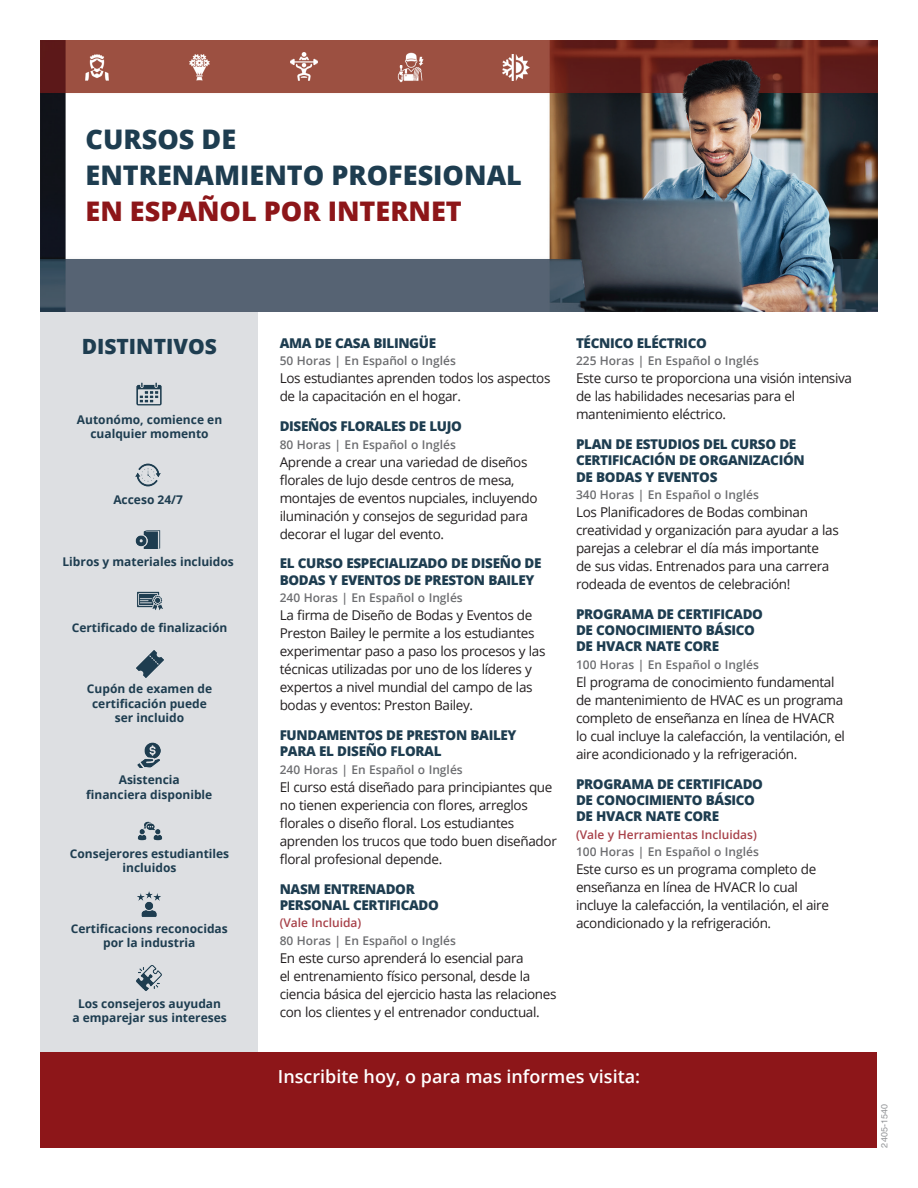
<style>
.page{position:relative;width:918px;height:1188px;background:#fff}
.page>*{position:absolute;margin:0;border:0;box-sizing:border-box;transform-origin:0 0}
.t1{font:800 27px/36px "Open Sans";color:#1e3d50}
.t2{font:800 27px "Open Sans";color:#8d1619}
.t3{font:800 21px "Open Sans";color:#1e3d50}
.t4{font:600 18px "Open Sans";color:#fff}
.t5{font:13.5px/18px "Open Sans";letter-spacing:-.025em;color:#231f20}
.t6{font:800 13.5px/16.2px "Open Sans";letter-spacing:-.025em;color:#1e3d50}
.t7{font:700 12px/14.4px "Open Sans";color:#1e3d50;text-align:center}
.t8{font:600 12px "Open Sans";color:#6c6d70}
.t9{font:600 12px "Open Sans";color:#a8424a}
.t10{font:9px "Helvetica";color:#939598}
</style>
<div class="page">
<div style="left:40px;top:312px;width:218px;height:740px;background:#dddfe2"></div>
<img style="left:40px;top:40px;width:838px;height:272px">
<div style="left:40px;top:1052px;width:838px;height:96px;background:#8d1619"></div>
<img style="left:135px;top:463px;width:26px;height:24px">
<img style="left:136px;top:382px;width:26px;height:24px">
<img style="left:136px;top:965px;width:26px;height:26px">
<img style="left:135px;top:530px;width:26px;height:19px">
<img style="left:137px;top:591px;width:26px;height:19px">
<img style="left:136px;top:650px;width:27px;height:27px">
<img style="left:137px;top:742px;width:24px;height:26px">
<img style="left:137px;top:821px;width:26px;height:20px">
<img style="left:137px;top:891px;width:24px;height:26px">
<img style="left:290px;top:53px;width:27px;height:28px">
<img style="left:398px;top:53px;width:27px;height:29px">
<img style="left:503px;top:54px;width:27px;height:27px">
<img style="left:189px;top:54px;width:21px;height:27px">
<img style="left:86px;top:54px;width:23px;height:27px">
<h1 class="t1" style="left:86px;top:120px;width:438px">CURSOS DE<br>ENTRENAMIENTO PROFESIONAL</h1>
<h1 class="t2" style="left:86px;top:191px;width:378px">EN ESPAÑOL POR INTERNET</h1>
<h2 class="t3" style="left:82px;top:330px;width:137px">DISTINTIVOS</h2>
<p class="t7" style="left:77px;top:412px;width:147px">Autonómo, comience en cualquier momento</p>
<p class="t7" style="left:113px;top:492px;width:71px">Acceso 24/7</p>
<p class="t7" style="left:63px;top:554px;width:173px">Libros y materiales incluidos</p>
<p class="t7" style="left:72px;top:620px;width:157px">Certificado de finalización</p>
<p class="t7" style="left:87px;top:682px;width:127px">Cupón de examen de certificación puede ser incluido</p>
<p class="t7" style="left:86px;top:773px;width:128px">Asistencia<br>financiera disponible</p>
<p class="t7" style="left:70px;top:846px;width:161px">Consejerores estudiantiles incluidos</p>
<p class="t7" style="left:71px;top:921px;width:159px">Certificacions reconocidas por la industria</p>
<p class="t7" style="left:72px;top:996px;width:156px">Los consejeros auyudan<br>a emparejar sus intereses</p>
<p class="t6" style="left:280px;top:334px;width:158px">AMA DE CASA BILINGÜE</p>
<p class="t8" style="left:280px;top:353px;width:178px">50 Horas | En Español o Inglés</p>
<p class="t5" style="left:280px;top:369px;width:272px">Los estudiantes aprenden todos los aspectos de la capacitación en el hogar.</p>
<p class="t6" style="left:280px;top:417px;width:184px">DISEÑOS FLORALES DE LUJO</p>
<p class="t8" style="left:280px;top:436px;width:178px">80 Horas | En Español o Inglés</p>
<p class="t5" style="left:280px;top:453px;width:259px">Aprende a crear una variedad de diseños florales de lujo desde centros de mesa, montajes de eventos nupciales, incluyendo iluminación y consejos de seguridad para decorar el lugar del evento.</p>
<p class="t6" style="left:280px;top:555px;width:263px">EL CURSO ESPECIALIZADO DE DISEÑO DE<br>BODAS Y EVENTOS DE PRESTON BAILEY</p>
<p class="t8" style="left:280px;top:590px;width:185px">240 Horas | En Español o Inglés</p>
<p class="t5" style="left:280px;top:606px;width:267px">La firma de Diseño de Bodas y Eventos de Preston Bailey le permite a los estudiantes experimentar paso a paso los procesos y las técnicas utilizadas por uno de los líderes y expertos a nivel mundial del campo de las bodas y eventos: Preston Bailey.</p>
<p class="t6" style="left:280px;top:726px;width:238px">FUNDAMENTOS DE PRESTON BAILEY<br>PARA EL DISEÑO FLORAL</p>
<p class="t8" style="left:280px;top:761px;width:185px">240 Horas | En Español o Inglés</p>
<p class="t5" style="left:280px;top:778px;width:279px">El curso está diseñado para principiantes que no tienen experiencia con flores, arreglos florales o diseño floral. Los estudiantes aprenden los trucos que todo buen diseñador floral profesional depende.</p>
<p class="t6" style="left:280px;top:880px;width:161px">NASM ENTRENADOR<br>PERSONAL CERTIFICADO</p>
<p class="t9" style="left:280px;top:915px;width:83px">(Vale Incluida)</p>
<p class="t8" style="left:280px;top:932px;width:178px">80 Horas | En Español o Inglés</p>
<p class="t5" style="left:280px;top:949px;width:278px">En este curso aprenderá lo esencial para<br>el entrenamiento físico personal, desde la ciencia básica del ejercicio hasta las relaciones con los clientes y el entrenador conductual.</p>
<p class="t6" style="left:576px;top:334px;width:132px">TÉCNICO ELÉCTRICO</p>
<p class="t8" style="left:576px;top:353px;width:185px">225 Horas | En Español o Inglés</p>
<p class="t5" style="left:576px;top:369px;width:278px">Este curso te proporciona una visión intensiva de las habilidades necesarias para el mantenimiento eléctrico.</p>
<p class="t6" style="left:576px;top:435px;width:230px">PLAN DE ESTUDIOS DEL CURSO DE<br>CERTIFICACIÓN DE ORGANIZACIÓN<br>DE BODAS Y EVENTOS</p>
<p class="t8" style="left:576px;top:487px;width:185px">340 Horas | En Español o Inglés</p>
<p class="t5" style="left:576px;top:503px;width:264px">Los Planificadores de Bodas combinan creatividad y organización para ayudar a las parejas a celebrar el día más importante<br>de sus vidas. Entrenados para una carrera rodeada de eventos de celebración!</p>
<p class="t6" style="left:576px;top:605px;width:189px">PROGRAMA DE CERTIFICADO<br>DE CONOCIMIENTO BÁSICO<br>DE HVACR NATE CORE</p>
<p class="t8" style="left:576px;top:656px;width:185px">100 Horas | En Español o Inglés</p>
<p class="t5" style="left:576px;top:673px;width:271px">El programa de conocimiento fundamental de mantenimiento de HVAC es un programa completo de enseñanza en línea de HVACR lo cual incluye la calefacción, la ventilación, el aire acondicionado y la refrigeración.</p>
<p class="t6" style="left:576px;top:775px;width:189px">PROGRAMA DE CERTIFICADO<br>DE CONOCIMIENTO BÁSICO<br>DE HVACR NATE CORE</p>
<p class="t9" style="left:576px;top:826px;width:182px">(Vale y Herramientas Incluidas)</p>
<p class="t8" style="left:576px;top:844px;width:185px">100 Horas | En Español o Inglés</p>
<p class="t5" style="left:576px;top:860px;width:255px">Este curso es un programa completo de enseñanza en línea de HVACR lo cual incluye la calefacción, la ventilación, el aire acondicionado y la refrigeración.</p>
<h3 class="t4" style="left:278px;top:1064px;width:364px">Inscribite hoy, o para mas informes visita:</h3>
<p class="t10" style="left:877px;top:1148px;width:45px;rotate:-90deg">2405-1540</p>
</div>
